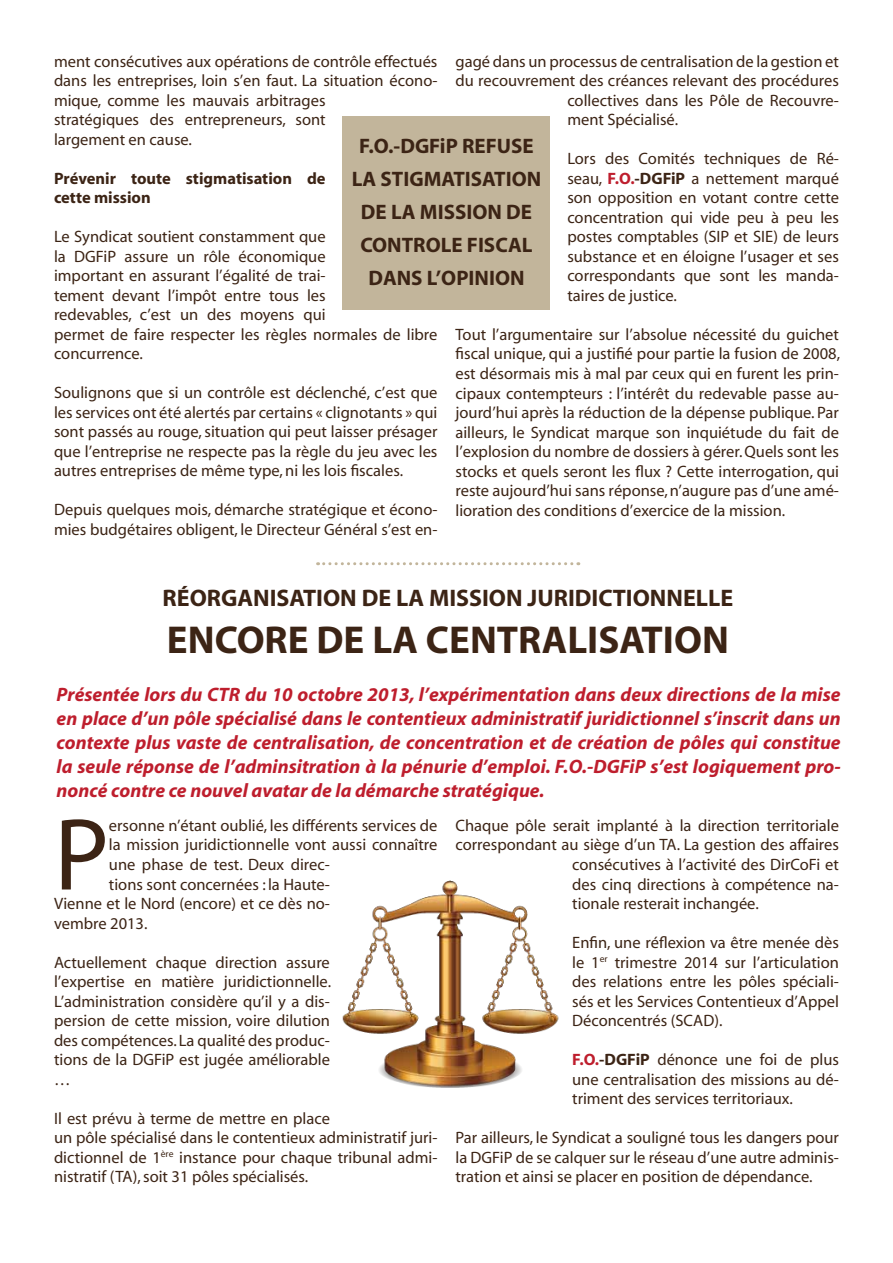
<style>
.page{position:relative;width:893px;height:1263px;background:#fff}
.page>*{position:absolute;margin:0;border:0;box-sizing:border-box;transform-origin:0 0}
.t1{font:103.35px "Myriad";color:#3c2415}
.t2{font:700 39px "Myriad";color:#3c2415}
.t3{font:700 24px "Myriad";color:#3c2415}
.t4{font:700 21px/33px "Myriad";color:#3c2415;text-align:center}
.t5{font:italic 700 19.5px/24px "Myriad";color:#be1e2d;text-align:justify}
.t6{font:16.5px/19.5px "Myriad";color:#3c2415;text-align:justify}
.t7{font:700 16.5px/19.5px "Myriad";color:#3c2415}
.s1{font-weight:700;color:#be1e2d}
.s2{font-weight:700}
</style>
<div class="page">
<div style="left:343px;top:116px;width:207px;height:194px;background:#c2b59b"></div>
<img style="left:343px;top:880px;width:216px;height:208px">
<svg style="left:318px;top:562px;width:261px;height:3px"></svg>
<p class="t6" style="left:54px;top:52px;width:385px;text-align:left">ment consécutives aux opérations de contrôle effectués dans les entreprises, loin s’en faut. La situation écono&shy;mique, comme les mauvais arbitrages<br>stratégiques des entrepreneurs, sont<br>largement en cause.</p>
<p class="t7" style="left:54px;top:169px;width:273px">Prévenir toute stigmatisation de cette mission</p>
<p class="t6" style="left:54px;top:228px;width:385px;text-align:left">Le Syndicat soutient constamment que<br>la DGFiP assure un rôle économique<br>important en assurant l’égalité de trai-<br>tement devant l’impôt entre tous les<br>redevables, c’est un des moyens qui<br>permet de faire respecter les règles normales de libre concurrence.</p>
<p class="t6" style="left:54px;top:384px;width:385px">Soulignons que si un contrôle est déclenché, c’est que les services ont été alertés par certains « clignotants » qui sont passés au rouge, situation qui peut laisser présager que l’entreprise ne respecte pas la règle du jeu avec les autres entreprises de même type, ni les lois fiscales.</p>
<p class="t6" style="left:54px;top:501px;width:385px">Depuis quelques mois, démarche stratégique et écono&shy;mies budgétaires obligent, le Directeur Général s’est en-</p>
<p class="t6" style="left:455px;top:52px;width:385px">gagé dans un processus de centralisation de la gestion et</p>
<p class="t6" style="left:455px;top:72px;width:385px">du recouvrement des créances relevant des procédures</p>
<p class="t6" style="left:567px;top:91px;width:273px">collectives dans les Pôle de Recouvre-</p>
<p class="t6" style="left:567px;top:111px;width:112px">ment Spécialisé.</p>
<p class="t6" style="left:567px;top:150px;width:273px">Lors des Comités techniques de Ré&shy;seau, <span class="s1">F.O.</span><span class="s2">-DGFiP</span> a nettement marqué son opposition en votant contre cette concentration qui vide peu à peu les postes comptables (SIP et SIE) de leurs substance et en éloigne l’usager et ses correspondants que sont les manda&shy;taires de justice.</p>
<p class="t6" style="left:455px;top:325px;width:386px">Tout l’argumentaire sur l’absolue nécessité du guichet fiscal unique, qui a justifié pour partie la fusion de 2008, est désormais mis à mal par ceux qui en furent les prin&shy;cipaux contempteurs : l’intérêt du redevable passe au&shy;jourd’hui après la réduction de la dépense publique. Par ailleurs, le Syndicat marque son inquiétude du fait de l’explosion du nombre de dossiers à gérer. Quels sont les stocks et quels seront les flux ? Cette interrogation, qui reste aujourd’hui sans réponse, n’augure pas d’une amé&shy;lioration des conditions d’exercice de la mission.</p>
<p class="t4" style="left:352px;top:131px;width:191px">F.O.-DGFiP REFUSE<br>LA STIGMATISATION<br>DE LA MISSION DE<br>CONTROLE FISCAL<br>DANS L’OPINION</p>
<h3 class="t3" style="left:163px;top:586px;width:572px">RÉORGANISATION DE LA MISSION JURIDICTIONNELLE</h3>
<h2 class="t2" style="left:167px;top:620px;width:563px">ENCORE DE LA CENTRALISATION</h2>
<p class="t5" style="left:57px;top:683px;width:786px">Présentée lors du CTR du 10 octobre 2013, l’expérimentation dans deux directions de la mise en place d’un pôle spécialisé dans le contentieux administratif juridictionnel s’inscrit dans un contexte plus vaste de centralisation, de concentration et de création de pôles qui constitue la seule réponse de l’adminsitration à la pénurie d’emploi. F.O.-DGFiP s’est logiquement pro&shy;noncé contre ce nouvel avatar de la démarche stratégique.</p>
<h1 class="t1" style="left:54px;top:803px;width:56px">P</h1>
<p class="t6" style="left:109px;top:816px;width:330px">ersonne n’étant oublié, les différents services de</p>
<p class="t6" style="left:109px;top:836px;width:330px">la mission juridictionnelle vont aussi connaître</p>
<p class="t6" style="left:109px;top:855px;width:222px">une phase de test. Deux direc-</p>
<p class="t6" style="left:109px;top:875px;width:222px">tions sont concernées : la Haute-</p>
<p class="t6" style="left:54px;top:894px;width:277px">Vienne et le Nord (encore) et ce dès no-</p>
<p class="t6" style="left:54px;top:914px;width:95px">vembre 2013.</p>
<p class="t6" style="left:54px;top:953px;width:279px">Actuellement chaque direction assure l’expertise en matière juridictionnelle.<br>L’administration considère qu’il y a dis&shy;persion de cette mission, voire dilution des compétences. La qualité des produc&shy;tions de la DGFiP est jugée améliorable …</p>
<p class="t6" style="left:54px;top:1109px;width:385px;text-align:left">Il est prévu à terme de mettre en place<br>un pôle spécialisé dans le contentieux administratif juri&shy;dictionnel de 1<sup>ère</sup> instance pour chaque tribunal admi&shy;nistratif (TA), soit 31 pôles spécialisés.</p>
<p class="t6" style="left:455px;top:816px;width:385px">Chaque pôle serait implanté à la direction territoriale</p>
<p class="t6" style="left:455px;top:836px;width:385px">correspondant au siège d’un TA. La gestion des affaires</p>
<p class="t6" style="left:572px;top:855px;width:268px">consécutives à l’activité des DirCoFi et</p>
<p class="t6" style="left:572px;top:875px;width:268px">des cinq directions à compétence na-</p>
<p class="t6" style="left:572px;top:894px;width:188px">tionale resterait inchangée.</p>
<p class="t6" style="left:572px;top:933px;width:268px">Enfin, une réflexion va être menée dès le 1<sup>er</sup> trimestre 2014 sur l’articulation des relations entre les pôles spéciali&shy;sés et les Services Contentieux d’Appel Déconcentrés (SCAD).</p>
<p class="t6" style="left:572px;top:1050px;width:268px"><span class="s1">F.O.</span><span class="s2">-DGFiP</span> dénonce une foi de plus une centralisation des missions au dé&shy;triment des services territoriaux.</p>
<p class="t6" style="left:455px;top:1128px;width:385px">Par ailleurs, le Syndicat a souligné tous les dangers pour la DGFiP de se calquer sur le réseau d’une autre adminis&shy;tration et ainsi se placer en position de dépendance.</p>
</div>
